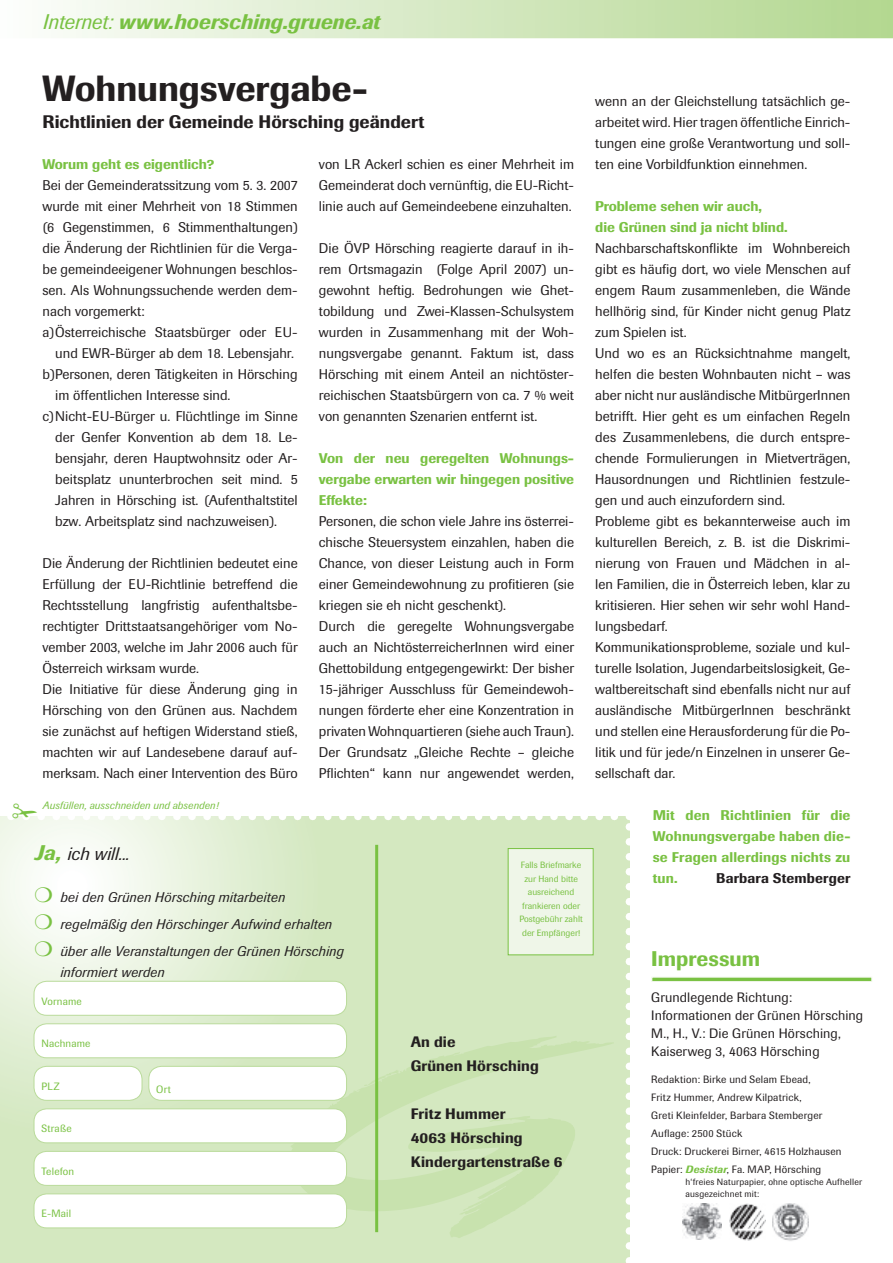
<style>
.page{position:relative;width:893px;height:1263px;background:#fff}
.page>*{position:absolute;margin:0;border:0;box-sizing:border-box;transform-origin:0 0}
.t1{font:73.5px "Imago";color:#231f20}
.t2{font:500 36px "Imago";letter-spacing:-.005em;color:#231f20}
.t3{font:italic 500 21px "Imago";letter-spacing:.005em;color:#79c142}
.t4{font:500 21px "Imago";color:#79c142}
.t5{font:500 18px "Imago";color:#231f20}
.t6{font:italic 18px "Imago";letter-spacing:.005em;color:#231f20}
.t7{font:500 15px/24px "Imago";letter-spacing:.01em;color:#231f20}
.t8{font:13.95px/21px "Imago";color:#231f20;text-align:justify}
.t9{font:500 13.95px/21px "Imago";color:#79c142;text-align:justify}
.t10{font:italic 13.95px/27px "Imago";letter-spacing:.015em;color:#231f20}
.t11{font:500 13.95px "Imago";letter-spacing:.015em;color:#231f20}
.t12{font:13.5px/18px "Imago";letter-spacing:.01em;color:#231f20}
.t13{font:10.5px/18px "Imago";letter-spacing:.02em;color:#231f20}
.t14{font:10.5px "Imago";letter-spacing:.015em;color:#79c142}
.t15{font:italic 10.5px "Imago";letter-spacing:.02em;color:#79c142}
.t16{font:9px/13.5px "Imago";color:#79c142;text-align:center}
.t17{font:9px/12px "Imago";letter-spacing:.02em;color:#231f20}
.s1{font-weight:400}
.s2{font-weight:500;font-size:21px;color:#79c142}
.s3{color:#79c142}
.s4{font-weight:500;font-style:italic;color:#79c142}
</style>
<div class="page">
<svg style="left:63px;top:0;width:830px;height:38px;background:#d4e8c0"></svg>
<div style="left:0;top:816px;width:629px;height:447px;background:#d4e8c0"></div>
<svg style="left:0;top:820px;width:319px;height:312px"></svg>
<svg style="left:626px;top:816px;width:4px;height:447px"></svg>
<svg style="left:287px;top:1036px;width:326px;height:202px"></svg>
<div style="left:34px;top:1194px;width:313px;height:34px;background:#fff;border-radius:13px"></div>
<div style="left:34px;top:1194px;width:313px;height:34px;border:1px solid #badb9b;border-radius:13px"></div>
<div style="left:34px;top:1151px;width:313px;height:34px;background:#fff;border-radius:13px"></div>
<div style="left:34px;top:1151px;width:313px;height:34px;border:1px solid #badb9b;border-radius:13px"></div>
<div style="left:34px;top:1109px;width:313px;height:34px;background:#fff;border-radius:13px"></div>
<div style="left:34px;top:1109px;width:313px;height:34px;border:1px solid #badb9b;border-radius:13px"></div>
<div style="left:34px;top:1066px;width:108px;height:34px;background:#fff;border-radius:13px"></div>
<div style="left:34px;top:1066px;width:108px;height:34px;border:1px solid #badb9b;border-radius:13px"></div>
<div style="left:34px;top:1024px;width:313px;height:34px;background:#fff;border-radius:13px"></div>
<div style="left:34px;top:1024px;width:313px;height:34px;border:1px solid #badb9b;border-radius:13px"></div>
<div style="left:34px;top:981px;width:313px;height:34px;background:#fff;border-radius:13px"></div>
<div style="left:34px;top:981px;width:313px;height:34px;border:1px solid #badb9b;border-radius:13px"></div>
<div style="left:149px;top:1066px;width:198px;height:34px;background:#fff;border-radius:13px"></div>
<div style="left:149px;top:1066px;width:198px;height:34px;border:1px solid #badb9b;border-radius:13px"></div>
<hr style="left:375px;top:845px;width:3px;height:387px;background:#79c142">
<div style="left:508px;top:848px;width:85px;height:107px;background:#eff6e8"></div>
<div style="left:508px;top:848px;width:86px;height:107px;border:1px solid #79c142"></div>
<div style="left:652px;top:977px;width:220px;height:4px;border:1px solid #eff6e8"></div>
<img style="left:773px;top:1204px;width:36px;height:37px">
<img style="left:729px;top:1204px;width:36px;height:36px">
<img style="left:683px;top:1204px;width:38px;height:36px">
<svg style="left:0;top:816px;width:614px;height:4px"></svg>
<h3 class="t3" style="left:43px;top:9px;width:339px"><span class="s1">Internet:</span> www.hoersching.gruene.at</h3>
<h2 class="t2" style="left:43px;top:66px;width:327px">Wohnungsvergabe-</h2>
<p class="t5" style="left:43px;top:111px;width:383px">Richtlinien der Gemeinde Hörsching geändert</p>
<p class="t8" style="left:319px;top:153px;width:257px">von LR Ackerl schien es einer Mehrheit im Gemeinderat doch vernünftig, die EU-Richt&shy;linie auch auf Gemeindeebene einzuhalten.</p>
<p class="t8" style="left:319px;top:237px;width:257px">Die ÖVP Hörsching reagierte darauf in ih&shy;rem Ortsmagazin (Folge April 2007) un&shy;gewohnt heftig. Bedrohungen wie Ghet&shy;tobildung und Zwei-Klassen-Schulsystem wurden in Zusammenhang mit der Woh&shy;nungsvergabe genannt. Faktum ist, dass Hörsching mit einem Anteil an nichtöster&shy;reichischen Staatsbürgern von ca. 7 % weit von genannten Szenarien entfernt ist.</p>
<p class="t9" style="left:319px;top:447px;width:257px">Von der neu geregelten Wohnungs&shy;vergabe erwarten wir hingegen positive Effekte:</p>
<p class="t8" style="left:319px;top:510px;width:257px;text-align:left">Personen, die schon viele Jahre ins österrei&shy;chische Steuersystem einzahlen, haben die Chance, von dieser Leistung auch in Form einer Gemeindewohnung zu profitieren (sie kriegen sie eh nicht geschenkt).<br>Durch die geregelte Wohnungsvergabe auch an NichtösterreicherInnen wird einer Ghettobildung entgegengewirkt: Der bisher 15-jähriger Ausschluss für Gemeindewoh&shy;nungen förderte eher eine Konzentration in privaten Wohnquartieren (siehe auch Traun).<br>Der Grundsatz „Gleiche Rechte – gleiche Pflichten“ kann nur angewendet werden,</p>
<p class="t9" style="left:43px;top:153px;width:174px">Worum geht es eigentlich?</p>
<p class="t8" style="left:43px;top:174px;width:257px">Bei der Gemeinderatssitzung vom 5. 3. 2007</p>
<p class="t8" style="left:43px;top:195px;width:257px">wurde mit einer Mehrheit von 18 Stimmen</p>
<p class="t8" style="left:43px;top:216px;width:257px">(6 Gegenstimmen, 6 Stimmenthaltungen)</p>
<p class="t8" style="left:43px;top:237px;width:257px">die Änderung der Richtlinien für die Verga-</p>
<p class="t8" style="left:43px;top:258px;width:257px">be gemeindeeigener Wohnungen beschlos-</p>
<p class="t8" style="left:43px;top:279px;width:257px">sen. Als Wohnungssuchende werden dem-</p>
<p class="t8" style="left:43px;top:300px;width:104px">nach vorgemerkt:</p>
<p class="t8" style="left:43px;top:321px;width:255px">a)Österreichische Staatsbürger oder EU-</p>
<p class="t8" style="left:55px;top:342px;width:240px">und EWR-Bürger ab dem 18. Lebensjahr.</p>
<p class="t8" style="left:43px;top:363px;width:257px">b)Personen, deren Tätigkeiten in Hörsching</p>
<p class="t8" style="left:55px;top:384px;width:177px">im öffentlichen Interesse sind.</p>
<p class="t8" style="left:43px;top:405px;width:257px">c)Nicht-EU-Bürger u. Flüchtlinge im Sinne</p>
<p class="t8" style="left:55px;top:426px;width:244px">der Genfer Konvention ab dem 18. Le-</p>
<p class="t8" style="left:55px;top:447px;width:244px">bensjahr, deren Hauptwohnsitz oder Ar-</p>
<p class="t8" style="left:55px;top:468px;width:244px">beitsplatz ununterbrochen seit mind. 5</p>
<p class="t8" style="left:55px;top:489px;width:244px">Jahren in Hörsching ist. (Aufenthaltstitel</p>
<p class="t8" style="left:55px;top:510px;width:223px">bzw. Arbeitsplatz sind nachzuweisen).</p>
<p class="t8" style="left:43px;top:552px;width:257px;text-align:left">Die Änderung der Richtlinien bedeutet eine Erfüllung der EU-Richtlinie betreffend die Rechtsstellung langfristig aufenthaltsbe&shy;rechtigter Drittstaatsangehöriger vom No&shy;vember 2003, welche im Jahr 2006 auch für Österreich wirksam wurde.<br>Die Initiative für diese Änderung ging in Hörsching von den Grünen aus. Nachdem sie zunächst auf heftigen Widerstand stieß, machten wir auf Landesebene darauf auf&shy;merksam. Nach einer Intervention des Büro</p>
<h1 class="t1" style="left:28px;top:625px;width:66px">M</h1>
<p class="t8" style="left:94px;top:657px;width:26px">ame</p>
<p class="t15" style="left:43px;top:799px;width:177px">Ausfüllen, ausschneiden und absenden!</p>
<p class="t6" style="left:35px;top:844px;width:96px"><span class="s2">Ja,</span> ich will...</p>
<p class="t10" style="left:35px;top:884px;width:310px"><span class="s3">❍</span> bei den Grünen Hörsching mitarbeiten<br><span class="s3">❍</span> regelmäßig den Hörschinger Aufwind erhalten <span class="s3">❍</span> über alle Veranstaltungen der Grünen Hörsching</p>
<p class="t10" style="left:60px;top:959px;width:105px">informiert werden</p>
<p class="t14" style="left:41px;top:995px;width:42px">Vorname</p>
<p class="t14" style="left:41px;top:1037px;width:51px">Nachname</p>
<p class="t14" style="left:41px;top:1080px;width:20px">PLZ</p>
<p class="t14" style="left:41px;top:1122px;width:32px">Straße</p>
<p class="t14" style="left:41px;top:1165px;width:34px">Telefon</p>
<p class="t14" style="left:41px;top:1207px;width:31px">E-Mail</p>
<p class="t14" style="left:156px;top:1083px;width:16px">Ort</p>
<p class="t16" style="left:519px;top:859px;width:65px">Falls Briefmarke zur Hand bitte ausreichend frankieren oder<br>Postgebühr zahlt der Empfänger!</p>
<p class="t7" style="left:411px;top:1030px;width:130px">An die<br>Grünen Hörsching</p>
<p class="t7" style="left:411px;top:1102px;width:152px">Fritz Hummer<br>4063 Hörsching<br>Kindergartenstraße 6</p>
<p class="t8" style="left:595px;top:90px;width:257px">wenn an der Gleichstellung tatsächlich ge&shy;arbeitet wird. Hier tragen öffentliche Einrich&shy;tungen eine große Verantwortung und soll&shy;ten eine Vorbildfunktion einnehmen.</p>
<p class="t9" style="left:595px;top:195px;width:194px">Probleme sehen wir auch,<br>die Grünen sind ja nicht blind.</p>
<p class="t8" style="left:595px;top:237px;width:257px;text-align:left">Nachbarschaftskonflikte im Wohnbereich gibt es häufig dort, wo viele Menschen auf engem Raum zusammenleben, die Wände hellhörig sind, für Kinder nicht genug Platz zum Spielen ist.<br>Und wo es an Rücksichtnahme mangelt, helfen die besten Wohnbauten nicht – was aber nicht nur ausländische MitbürgerInnen betrifft. Hier geht es um einfachen Regeln des Zusammenlebens, die durch entspre&shy;chende Formulierungen in Mietverträgen, Hausordnungen und Richtlinien festzule&shy;gen und auch einzufordern sind.<br>Probleme gibt es bekannterweise auch im kulturellen Bereich, z. B. ist die Diskrimi&shy;nierung von Frauen und Mädchen in al&shy;len Familien, die in Österreich leben, klar zu kritisieren. Hier sehen wir sehr wohl Hand&shy;lungsbedarf.<br>Kommunikationsprobleme, soziale und kul&shy;turelle Isolation, Jugendarbeitslosigkeit, Ge&shy;waltbereitschaft sind ebenfalls nicht nur auf ausländische MitbürgerInnen beschränkt und stellen eine Herausforderung für die Po&shy;litik und für jede/n Einzelnen in unserer Ge&shy;sellschaft dar.</p>
<p class="t9" style="left:653px;top:804px;width:199px">Mit den Richtlinien für die Wohnungsvergabe haben die&shy;se Fragen allerdings nichts zu tun.</p>
<p class="t11" style="left:716px;top:869px;width:136px">Barbara Stemberger</p>
<h3 class="t4" style="left:651px;top:946px;width:110px">Impressum</h3>
<p class="t12" style="left:651px;top:988px;width:214px">Grundlegende Richtung:<br>Informationen der Grünen Hörsching<br>M., H., V.: Die Grünen Hörsching,<br>Kaiserweg 3, 4063 Hörsching</p>
<p class="t13" style="left:651px;top:1070px;width:192px">Redaktion: Birke und Selam Ebead,<br>Fritz Hummer, Andrew Kilpatrick,<br>Greti Kleinfelder, Barbara Stemberger Auflage: 2500 Stück<br>Druck: Druckerei Birner, 4615 Holzhausen Papier: <span class="s4">Desistar</span>, Fa. MAP, Hörsching</p>
<p class="t17" style="left:685px;top:1176px;width:178px">h‘freies Naturpapier, ohne optische Aufheller ausgezeichnet mit:</p>
</div>
